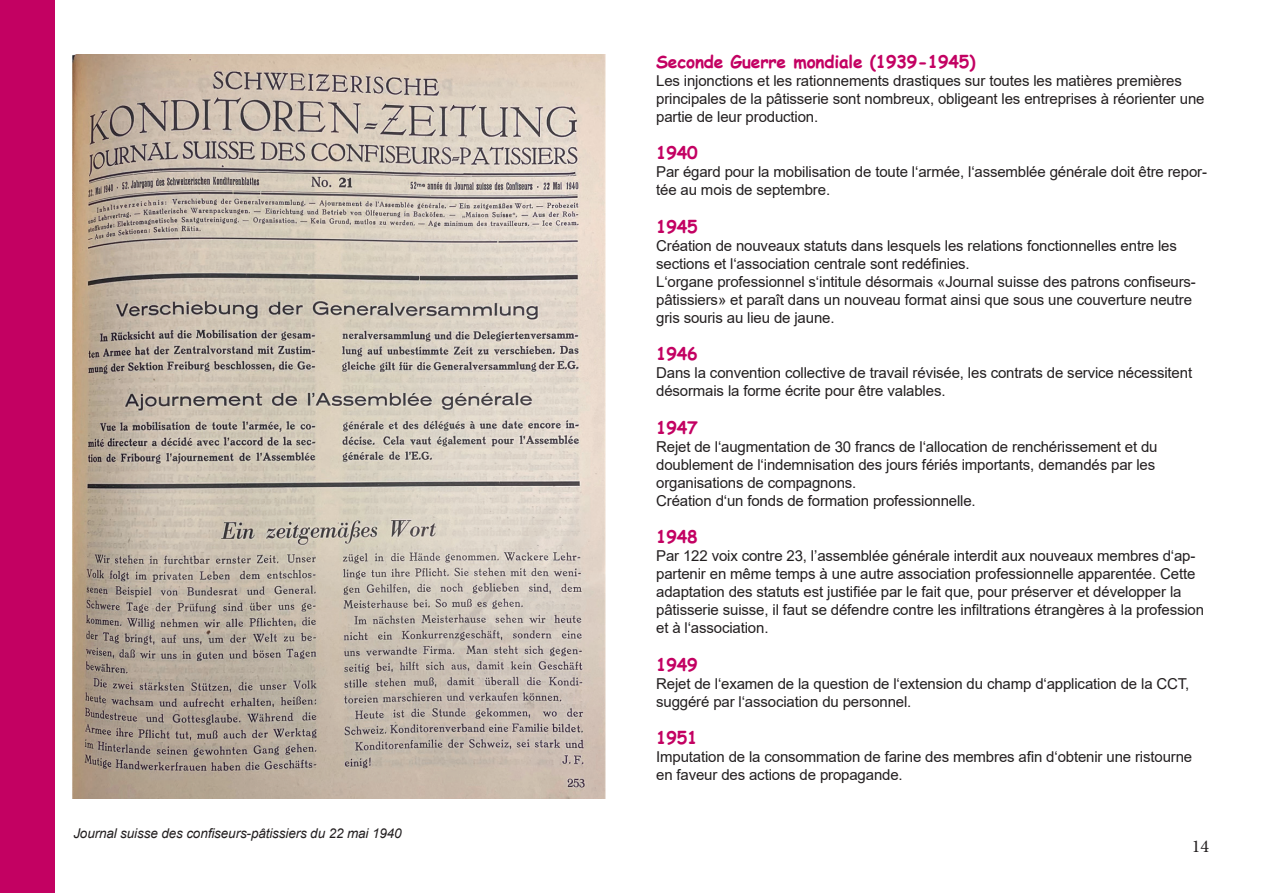
<style>
.page{position:relative;width:1263px;height:893px;background:#fff}
.page>*{position:absolute;margin:0;border:0;box-sizing:border-box;transform-origin:0 0}
.t1{font:18px "Minion Pro";color:#231f20}
.t2{font:700 17.25px "Comic Sans MS";letter-spacing:-.01em;color:#c30162}
.t3{font:15px/18px "Arial";letter-spacing:-.01em;color:#231f20}
.t4{font:italic 13.5px "Arial";letter-spacing:-.01em;color:#231f20}
</style>
<div class="page">
<div style="left:0;top:0;width:54px;height:893px;background:#c30162"></div>
<img style="left:72px;top:54px;width:534px;height:744px">
<p class="t4" style="left:73px;top:824px;width:330px">Journal suisse des confiseurs-pâtissiers du 22 mai 1940</p>
<p class="t2" style="left:656px;top:49px;width:321px">Seconde Guerre mondiale (1939-1945)</p>
<p class="t3" style="left:656px;top:71px;width:550px">Les injonctions et les rationnements drastiques sur toutes les matières premières principales de la pâtisserie sont nombreux, obligeant les entreprises à réorienter une partie de leur production.</p>
<p class="t2" style="left:656px;top:140px;width:43px">1940</p>
<p class="t3" style="left:656px;top:163px;width:552px">Par égard pour la mobilisation de toute l‘armée, l‘assemblée générale doit être repor&shy;tée au mois de septembre.</p>
<p class="t2" style="left:656px;top:214px;width:43px">1945</p>
<p class="t3" style="left:656px;top:236px;width:541px">Création de nouveaux statuts dans lesquels les relations fonctionnelles entre les sections et l‘association centrale sont redéfinies.<br>L‘organe professionnel s‘intitule désormais «Journal suisse des patrons confiseurs&shy;pâtissiers» et paraît dans un nouveau format ainsi que sous une couverture neutre gris souris au lieu de jaune.</p>
<p class="t2" style="left:656px;top:341px;width:43px">1946</p>
<p class="t3" style="left:656px;top:364px;width:537px">Dans la convention collective de travail révisée, les contrats de service nécessitent désormais la forme écrite pour être valables.</p>
<p class="t2" style="left:656px;top:415px;width:43px">1947</p>
<p class="t3" style="left:656px;top:437px;width:503px">Rejet de l‘augmentation de 30 francs de l‘allocation de renchérissement et du doublement de l‘indemnisation des jours fériés importants, demandés par les organisations de compagnons.<br>Création d‘un fonds de formation professionnelle.</p>
<p class="t2" style="left:656px;top:524px;width:43px">1948</p>
<p class="t3" style="left:656px;top:547px;width:549px">Par 122 voix contre 23, l’assemblée générale interdit aux nouveaux membres d‘ap&shy;partenir en même temps à une autre association professionnelle apparentée. Cette adaptation des statuts est justifiée par le fait que, pour préserver et développer la pâtisserie suisse, il faut se défendre contre les infiltrations étrangères à la profession et à l‘association.</p>
<p class="t2" style="left:656px;top:652px;width:43px">1949</p>
<p class="t3" style="left:656px;top:674px;width:535px">Rejet de l‘examen de la question de l‘extension du champ d‘application de la CCT, suggéré par l‘association du personnel.</p>
<p class="t2" style="left:656px;top:725px;width:43px">1951</p>
<p class="t3" style="left:656px;top:748px;width:538px">Imputation de la consommation de farine des membres afin d‘obtenir une ristourne en faveur des actions de propagande.</p>
<p class="t1" style="left:1192px;top:834px;width:19px">14</p>
</div>
